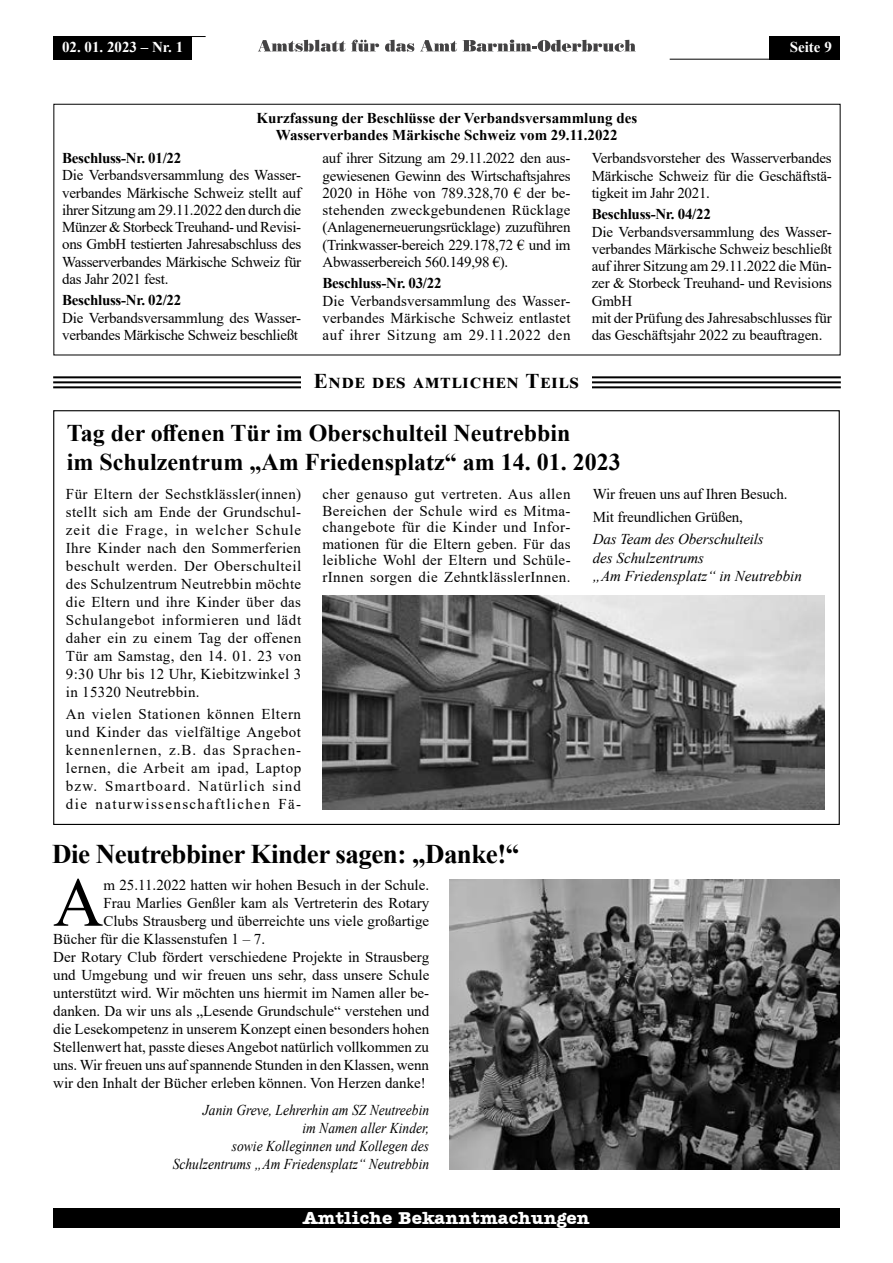
<style>
.page{position:relative;width:893px;height:1263px;background:#fff}
.page>*{position:absolute;margin:0;border:0;box-sizing:border-box;transform-origin:0 0}
.t1{font:69.6px "Times New Roman";color:#000}
.t2{font:700 27px "Times New Roman";letter-spacing:-.02em;color:#000}
.t3{font:700 24px/28.8px "Times New Roman";color:#000}
.t4{font:700 21px "Times New Roman";letter-spacing:.075em;color:#000}
.t5{font:700 18px "Amer Typewriter IT Cby BT";color:#fff}
.t6{font:15px/17.2px "Times New Roman";color:#000;text-align:justify}
.t7{font:italic 15px/18px "Times New Roman";color:#000;text-align:right;scale:.9 1}
.t8{font:700 15px/17.2px "Times New Roman";color:#000;text-align:center}
.t9{font:700 15px "Times New Roman";letter-spacing:-.02em;color:#000}
.t10{font:italic 15px/18.5px "Times New Roman";color:#000}
.t11{font:15px/17.2px "Times New Roman";letter-spacing:-.02em;color:#000}
.t12{font:700 15px "Times New Roman";color:#fff}
</style>
<div class="page">
<div style="left:770px;top:36px;width:70px;height:24px;background:#000"></div>
<div style="left:53px;top:36px;width:139px;height:24px;background:#000"></div>
<div style="left:53px;top:1208px;width:787px;height:19px;background:#000"></div>
<hr style="left:670px;top:59px;width:100px;height:1px;background:#000">
<hr style="left:140px;top:36px;width:66px;height:1px;background:#000">
<svg style="left:258px;top:40px;width:121px;height:12px"></svg>
<svg style="left:385px;top:40px;width:29px;height:12px"></svg>
<svg style="left:420px;top:40px;width:37px;height:12px"></svg>
<svg style="left:463px;top:40px;width:173px;height:12px"></svg>
<hr style="left:53px;top:376px;width:788px;height:2px;background:#000">
<hr style="left:53px;top:381px;width:788px;height:2px;background:#000">
<hr style="left:53px;top:386px;width:788px;height:2px;background:#000">
<div style="left:301px;top:374px;width:291px;height:15px;background:#fff"></div>
<img style="left:322px;top:595px;width:503px;height:215px">
<img style="left:449px;top:879px;width:391px;height:290px">
<p class="t12" style="left:62px;top:36px;width:123px">02. 01. 2023 – Nr. 1</p>
<p class="t12" style="left:790px;top:36px;width:44px">Seite 9</p>
<p class="t8" style="left:256px;top:109px;width:382px">Kurzfassung der Beschlüsse der Verbandsversammlung des<br>Wasserverbandes Märkische Schweiz vom 29.11.2022</p>
<p class="t9" style="left:62px;top:147px;width:121px">Beschluss-Nr. 01/22</p>
<p class="t6" style="left:62px;top:166px;width:241px">Die Verbandsversammlung des Wasser&shy;verbandes Märkische Schweiz stellt auf ihrer Sitzung am 29.11.2022 den durch die Münzer &amp; Storbeck Treuhand- und Revisi&shy;ons GmbH testierten Jahresabschluss des Wasserverbandes Märkische Schweiz für das Jahr 2021 fest.</p>
<p class="t9" style="left:62px;top:289px;width:121px">Beschluss-Nr. 02/22</p>
<p class="t11" style="left:62px;top:308px;width:241px">Die Verbandsversammlung des Wasser&shy;verbandes Märkische Schweiz beschließt</p>
<p class="t6" style="left:322px;top:149px;width:250px">auf ihrer Sitzung am 29.11.2022 den aus&shy;gewiesenen Gewinn des Wirtschaftsjahres 2020 in Höhe von 789.328,70 € der be&shy;stehenden zweckgebundenen Rücklage (Anlagenerneuerungsrücklage) zuzuführen (Trinkwasser-bereich 229.178,72 € und im Abwasserbereich 560.149,98 €).</p>
<p class="t9" style="left:322px;top:272px;width:121px">Beschluss-Nr. 03/22</p>
<p class="t6" style="left:322px;top:291px;width:250px">Die Verbandsversammlung des Wasser&shy;verbandes Märkische Schweiz entlastet auf ihrer Sitzung am 29.11.2022 den</p>
<h3 class="t4" style="left:314px;top:366px;width:267px">Ende des amtlichen Teils</h3>
<p class="t6" style="left:592px;top:149px;width:242px">Verbandsvorsteher des Wasserverbandes Märkische Schweiz für die Geschäftstä&shy;tigkeit im Jahr 2021.</p>
<p class="t9" style="left:592px;top:203px;width:121px">Beschluss-Nr. 04/22</p>
<p class="t6" style="left:592px;top:222px;width:242px;text-align:left">Die Verbandsversammlung des Wasser&shy;verbandes Märkische Schweiz beschließt auf ihrer Sitzung am 29.11.2022 die Mün&shy;zer &amp; Storbeck Treuhand- und Revisions GmbH<br>mit der Prüfung des Jahresabschlusses für das Geschäftsjahr 2022 zu beauftragen.</p>
<h3 class="t3" style="left:67px;top:418px;width:555px">Tag der offenen Tür im Oberschulteil Neutrebbin<br>im Schulzentrum „Am Friedensplatz“ am 14. 01. 2023</h3>
<p class="t6" style="left:593px;top:482px;width:196px;line-height:22.6px">Wir freuen uns auf Ihren Besuch.<br>Mit freundlichen Grüßen,</p>
<p class="t10" style="left:593px;top:530px;width:211px">Das Team des Oberschulteils<br>des Schulzentrums<br>„Am Friedensplatz“ in Neutrebbin</p>
<p class="t6" style="left:66px;top:484px;width:237px;line-height:18px">Für Eltern der Sechstklässler(innen) stellt sich am Ende der Grundschul&shy;zeit die Frage, in welcher Schule Ihre Kinder nach den Sommerferien beschult werden. Der Oberschulteil des Schulzentrum Neutrebbin möchte die Eltern und ihre Kinder über das Schulangebot informieren und lädt daher ein zu einem Tag der offenen Tür am Samstag, den 14. 01. 23 von 9:30 Uhr bis 12 Uhr, Kiebitzwinkel 3 in 15320 Neutrebbin.</p>
<p class="t6" style="left:66px;top:705px;width:237px;line-height:18px">An vielen Stationen können Eltern und Kinder das vielfältige Angebot kennenlernen, z.B. das Sprachen&shy;lernen, die Arbeit am ipad, Laptop bzw. Smartboard. Natürlich sind die naturwissenschaftlichen Fä-</p>
<p class="t6" style="left:322px;top:485px;width:250px;line-height:16.5px">cher genauso gut vertreten. Aus allen Bereichen der Schule wird es Mitma&shy;changebote für die Kinder und Infor&shy;mationen für die Eltern geben. Für das leibliche Wohl der Eltern und Schüle&shy;rInnen sorgen die ZehntklässlerInnen.</p>
<h2 class="t2" style="left:52px;top:835px;width:468px">Die Neutrebbiner Kinder sagen: „Danke!“</h2>
<h1 class="t1" style="left:53px;top:853px;width:52px">A</h1>
<p class="t6" style="left:103px;top:875px;width:327px">m 25.11.2022 hatten wir hohen Besuch in der Schule.</p>
<p class="t6" style="left:103px;top:893px;width:327px">Frau Marlies Genßler kam als Vertreterin des Rotary</p>
<p class="t6" style="left:103px;top:912px;width:327px">Clubs Strausberg und überreichte uns viele großartige</p>
<p class="t6" style="left:53px;top:930px;width:214px">Bücher für die Klassenstufen 1 – 7.</p>
<p class="t6" style="left:53px;top:948px;width:377px">Der Rotary Club fördert verschiedene Projekte in Strausberg</p>
<p class="t6" style="left:53px;top:966px;width:378px">und Umgebung und wir freuen uns sehr, dass unsere Schule</p>
<p class="t6" style="left:53px;top:984px;width:378px">unterstützt wird. Wir möchten uns hiermit im Namen aller be-</p>
<p class="t6" style="left:53px;top:1002px;width:378px">danken. Da wir uns als „Lesende Grundschule“ verstehen und</p>
<p class="t6" style="left:53px;top:1020px;width:378px">die Lesekompetenz in unserem Konzept einen besonders hohen</p>
<p class="t6" style="left:53px;top:1038px;width:377px">Stellenwert hat, passte dieses Angebot natürlich vollkommen zu</p>
<p class="t6" style="left:53px;top:1056px;width:377px">uns. Wir freuen uns auf spannende Stunden in den Klassen, wenn</p>
<p class="t6" style="left:53px;top:1074px;width:374px">wir den Inhalt der Bücher erleben können. Von Herzen danke!</p>
<p class="t7" style="left:173px;top:1100px;width:286px">Janin Greve, Lehrerhin am SZ Neutreebin<br>im Namen aller Kinder,<br>sowie Kolleginnen und Kollegen des Schulzentrums „Am Friedensplatz“ Neutrebbin</p>
<p class="t5" style="left:303px;top:1206px;width:288px">Amtliche Bekanntmachungen</p>
</div>
